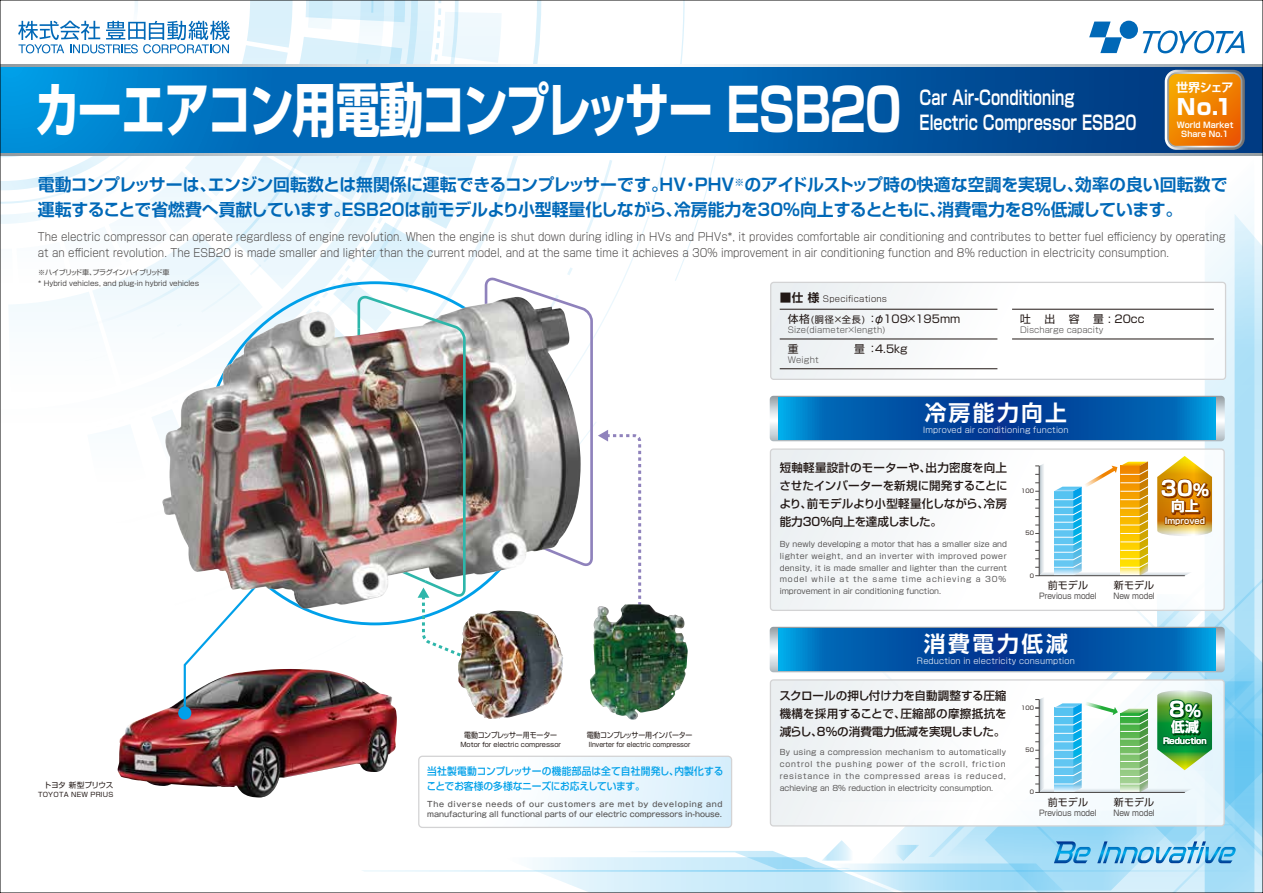
<style>
.page{position:relative;width:1263px;height:893px;background:#fff}
.page>*{position:absolute;margin:0;border:0;box-sizing:border-box;transform-origin:0 0}
.t1{font:700 58.65px "Shin Go Pro";letter-spacing:-.04em;color:#fff;scale:.76 1}
.t2{font:700 21.75px "Shin Go Pro De";letter-spacing:.115em;color:#fff}
.t3{font:800 21.45px "Shin Go Pro";color:#fff}
.t4{font:700 20.4px "Shin Go Pro De";color:#fff}
.t5{font:700 19.5px/25.3px "Shin Go Pro De";color:#fff;scale:.75 1}
.t6{font:700 16.95px/25px "Shin Go Pro De";letter-spacing:-.005em;color:#0068b7}
.t7{font:700 13.65px "Shin Go Pro De";color:#fff}
.t8{font:700 12.15px "Shin Go Pro De";letter-spacing:-.065em;color:#fff}
.t9{font:500 11.55px/18px "Shin Go Pro";color:#221815;text-align:justify}
.t10{font:300 11.25px/16px "Shin Go Pro";letter-spacing:.005em;color:#4c4948;scale:.9 1}
.t11{font:10.8px "Shin Go Pro";color:#221815}
.t12{font:500 10.2px/15.5px "Shin Go Pro";letter-spacing:-.005em;color:#00a0e9;scale:.95 1}
.t13{font:10.05px "Shin Go Pro";letter-spacing:.02em;color:#221815}
.t14{font:9.15px "Shin Go Pro";color:#221815}
.t15{font:300 8.25px "Shin Go Pro";letter-spacing:.02em;color:#4c4948}
.t16{font:300 8.25px "Shin Go Pro";letter-spacing:.03em;color:#221815}
.t17{font:300 8.25px "Shin Go Pro";color:#4c4948}
.t18{font:700 8.25px "Shin Go Pro De";color:#fff}
.t19{font:300 8.1px "Shin Go Pro";letter-spacing:.02em;color:#fff}
.t20{font:8.1px "Shin Go Pro";color:#4c4948;scale:.9 1}
.t21{font:700 8.1px/9.4px "Shin Go Pro De";color:#fff;text-align:center}
.t22{font:7.65px/11.9px "Shin Go Pro";color:#595757;text-align:justify}
.t23{font:500 7.65px/10.2px "Gothic MB101 Pro";color:#595757;scale:.95 1}
.t24{font:7.65px "Shin Go Pro";letter-spacing:-.04em;color:#221815;scale:.9 1}
.t25{font:7.65px "Shin Go Pro";letter-spacing:-.065em;color:#221815}
.t26{font:7.05px/10.1px "Shin Go Pro";color:#4c4948}
.t27{font:6.6px "Shin Go Pro";color:#221815;scale:.94 1}
.t28{font:6.6px "Shin Go Pro";color:#221815}
.t29{font:6.6px "Shin Go Pro";letter-spacing:.03em;color:#221815}
.t30{font:5.55px "Shin Go Pro";letter-spacing:.03em;color:#221815}
.s1{font-family:"Shin Go Pro De";font-weight:700;font-size:11.55px}
.s2{font-size:10.8px}
.s3{font-size:15.75px}
</style>
<div class="page">
<img style="left:0;top:0;width:1263px;height:893px">
<h1 class="t1" style="left:35px;top:63px;width:1141px">カーエアコン用電動コンプレッサー ESB20</h1>
<h3 class="t5" style="left:920px;top:82px;width:291px">Car Air-Conditioning<br>Electric Compressor ESB20</h3>
<h3 class="t8" style="left:1176px;top:78px;width:59px">世界シェア</h3>
<h3 class="t3" style="left:1177px;top:90px;width:58px">No.1</h3>
<p class="t21" style="left:1177px;top:119px;width:58px">World Market<br>Share No.1</p>
<h3 class="t6" style="left:38px;top:170px;width:1191px">電動コンプレッサーは、エンジン回転数とは無関係に運転できるコンプレッサーです。HV・PHV<sup>※</sup>のアイドルストップ時の快適な空調を実現し、効率の良い回転数で運転することで省燃費へ貢献しています。ESB20は前モデルより小型軽量化しながら、冷房能力を30%向上するとともに、消費電力を8%低減しています。</h3>
<p class="t10" style="left:38px;top:228px;width:1321px">The electric compressor can operate regardless of engine revolution. When the engine is shut down during idling in HVs and PHVs*, it provides comfortable air conditioning and contributes to better fuel efficiency by operating at an efficient revolution. The ESB20 is made smaller and lighter than the current model, and at the same time it achieves a 30% improvement in air conditioning function and 8% reduction in electricity consumption.</p>
<p class="t26" style="left:38px;top:267px;width:162px">※ハイブリッド車、プラグインハイブリッド車<br>* Hybrid vehicles, and plug-in hybrid vehicles</p>
<p class="t16" style="left:780px;top:292px;width:109px"><span class="s1">■仕 様</span> Specifications</p>
<p class="t14" style="left:788px;top:312px;width:79px"><span class="s2">体格</span>(胴径×全長)</p>
<h3 class="t11" style="left:788px;top:340px;width:12px">重</h3>
<h3 class="t11" style="left:854px;top:340px;width:55px">量：4.5kg</h3>
<h3 class="t11" style="left:867px;top:310px;width:95px">：φ109×195mm</h3>
<h3 class="t11" style="left:1020px;top:310px;width:12px">吐</h3>
<h3 class="t11" style="left:1044px;top:310px;width:12px">出</h3>
<h3 class="t11" style="left:1069px;top:310px;width:12px">容</h3>
<h3 class="t11" style="left:1093px;top:310px;width:53px">量 : 20cc</h3>
<p class="t17" style="left:1020px;top:323px;width:85px">Discharge capacity</p>
<p class="t15" style="left:788px;top:323px;width:99px">Size(diameter×length)</p>
<p class="t15" style="left:788px;top:353px;width:33px">Weight</p>
<p class="t25" style="left:44px;top:779px;width:71px">トヨタ 新型プリウス</p>
<p class="t29" style="left:38px;top:789px;width:77px">TOYOTA NEW PRIUS</p>
<p class="t24" style="left:464px;top:729px;width:105px">電動コンプレッサー用モーター</p>
<p class="t28" style="left:460px;top:739px;width:102px">Motor for electric compressor</p>
<p class="t24" style="left:587px;top:729px;width:119px">電動コンプレッサー用インバーター</p>
<p class="t27" style="left:589px;top:739px;width:109px">IInverter for electric compressor</p>
<h3 class="t12" style="left:427px;top:762px;width:314px">当社製電動コンプレッサーの機能部品は全て自社開発し、内製化することでお客様の多様なニーズにお応えしています。</h3>
<p class="t23" style="left:427px;top:798px;width:312px">The diverse needs of our customers are met by developing and manufacturing all functional parts of our electric compressors in-house.</p>
<h2 class="t2" style="left:925px;top:395px;width:144px">冷房能力向上</h2>
<p class="t19" style="left:923px;top:423px;width:147px">Improved air conditioning function</p>
<h3 class="t9" style="left:779px;top:457px;width:230px">短軸軽量設計のモーターや、出力密度を向上させたインバーターを新規に開発することにより、前モデルより小型軽量化しながら、冷房能力30%向上を達成しました。</h3>
<p class="t22" style="left:780px;top:537px;width:229px">By newly developing a motor that has a smaller size and lighter weight, and an inverter with improved power density, it is made smaller and lighter than the current model while at the same time achieving a 30% improvement in air conditioning function.</p>
<p class="t30" style="left:1021px;top:486px;width:15px">100</p>
<p class="t30" style="left:1025px;top:528px;width:10px">50</p>
<p class="t30" style="left:1030px;top:571px;width:6px">0</p>
<h3 class="t13" style="left:1048px;top:577px;width:42px">前モデル</h3>
<p class="t20" style="left:1039px;top:589px;width:65px">Previous model</p>
<h2 class="t2" style="left:924px;top:626px;width:145px">消費電力低減</h2>
<p class="t19" style="left:917px;top:654px;width:159px">Reduction in electricity consumption</p>
<h3 class="t9" style="left:779px;top:685px;width:229px">スクロールの押し付け力を自動調整する圧縮機構を採用することで、圧縮部の摩擦抵抗を減らし、8％の消費電力低減を実現しました。</h3>
<p class="t22" style="left:780px;top:745px;width:228px">By using a compression mechanism to automatically control the pushing power of the scroll, friction resistance in the compressed areas is reduced, achieving an 8% reduction in electricity consumption.</p>
<p class="t30" style="left:1021px;top:703px;width:15px">100</p>
<p class="t30" style="left:1025px;top:745px;width:10px">50</p>
<p class="t30" style="left:1030px;top:788px;width:6px">0</p>
<h3 class="t13" style="left:1048px;top:794px;width:42px">前モデル</h3>
<p class="t20" style="left:1039px;top:806px;width:65px">Previous model</p>
<h3 class="t4" style="left:1161px;top:471px;width:50px">30<span class="s3">%</span></h3>
<h3 class="t7" style="left:1171px;top:495px;width:29px">向上</h3>
<p class="t18" style="left:1165px;top:514px;width:42px">Improved</p>
<h3 class="t13" style="left:1114px;top:577px;width:42px">新モデル</h3>
<p class="t20" style="left:1113px;top:589px;width:48px">New model</p>
<h3 class="t4" style="left:1169px;top:692px;width:33px">8<span class="s3">%</span></h3>
<h3 class="t7" style="left:1171px;top:716px;width:29px">低減</h3>
<p class="t18" style="left:1163px;top:734px;width:45px">Reduction</p>
<h3 class="t13" style="left:1114px;top:794px;width:42px">新モデル</h3>
<p class="t20" style="left:1113px;top:806px;width:48px">New model</p>
</div>
